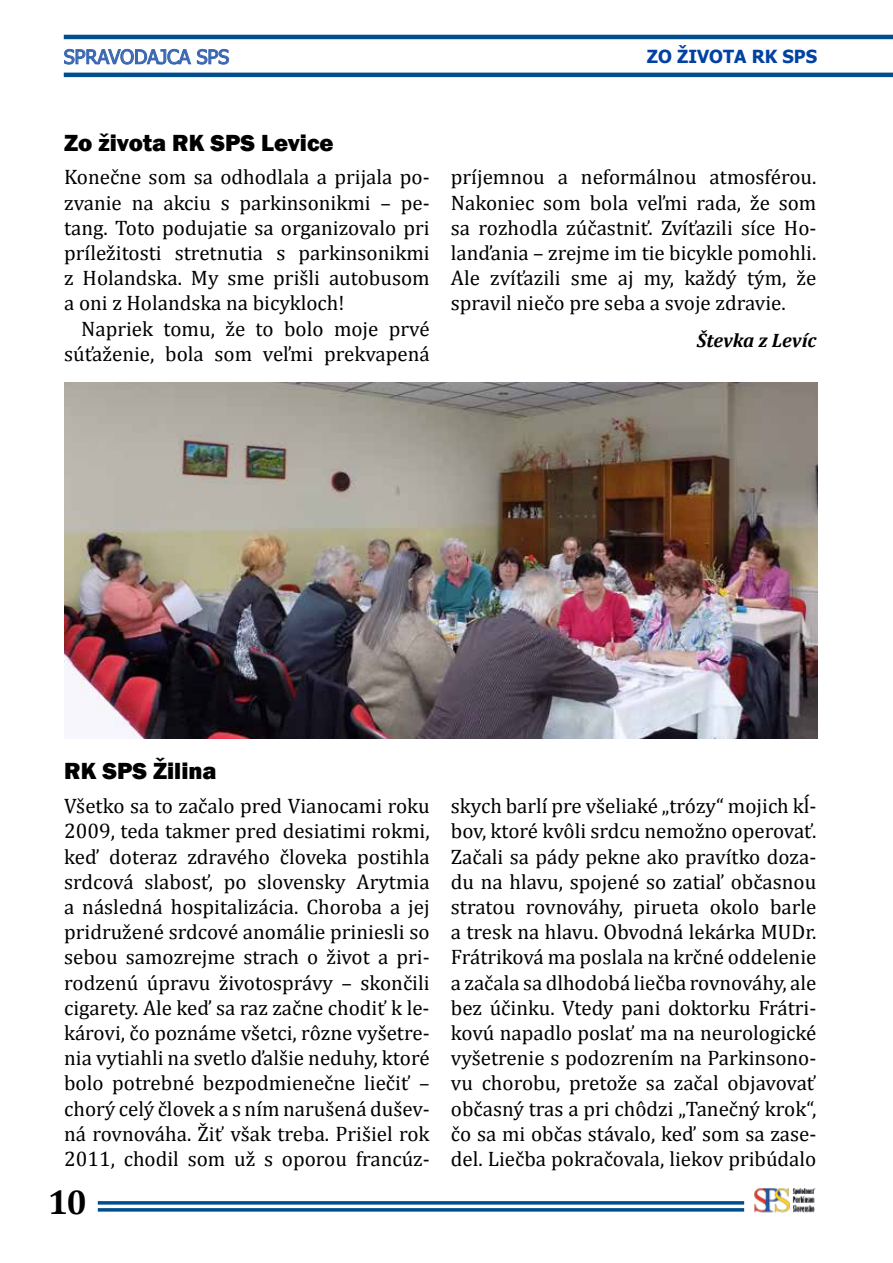
<style>
.page{position:relative;width:893px;height:1263px;background:#fff}
.page>*{position:absolute;margin:0;border:0;box-sizing:border-box;transform-origin:0 0}
.t1{font:700 34.5px "Cambria";color:#000}
.t2{font:800 24px "Franklin Gothic";color:#000}
.t3{font:21px/25.2px "Cambria";color:#000;text-align:justify}
.t4{font:19.5px "Tahoma";color:#3866b0}
.t5{font:italic 700 19.5px "Cambria";color:#000}
.t6{font:700 18px "Tahoma";color:#0042a2}
</style>
<div class="page">
<svg style="left:64px;top:49px;width:127px;height:16px"></svg>
<svg style="left:197px;top:49px;width:32px;height:16px"></svg>
<img style="left:65px;top:383px;width:752px;height:356px">
<hr style="left:98px;top:1201px;width:646px;height:3px;background:#004e8e">
<hr style="left:98px;top:1208px;width:646px;height:3px;background:#004e8e">
<img style="left:754px;top:1188px;width:62px;height:25px">
<hr style="left:64px;top:35px;width:829px;height:4px;background:#004e8e">
<hr style="left:64px;top:73px;width:829px;height:4px;background:#004e8e">
<p class="t4" style="left:64px;top:44px;width:167px">SPRAVODAJCA SPS</p>
<p class="t6" style="left:647px;top:43px;width:172px">ZO ŽIVOTA RK SPS</p>
<p class="t2" style="left:64px;top:127px;width:271px">Zo života RK SPS Levice</p>
<p class="t3" style="left:64px;top:165px;width:367px">Konečne som sa odhodlala a prijala po&shy;zvanie na akciu s parkinsonikmi – pe&shy;tang. Toto podujatie sa organizovalo pri príležitosti stretnutia s parkinsonikmi z Holandska. My sme prišli autobusom a oni z Holandska na bicykloch!</p>
<p class="t3" style="left:64px;top:316px;width:367px;text-align:right">Napriek tomu, že to bolo moje prvé súťaženie, bola som veľmi prekvapená</p>
<p class="t3" style="left:451px;top:165px;width:367px">príjemnou a neformálnou atmosférou.<br>Nakoniec som bola veľmi rada, že som sa rozhodla zúčastniť. Zvíťazili síce Ho&shy;lanďania – zrejme im tie bicykle pomohli.<br>Ale zvíťazili sme aj my, každý tým, že spravil niečo pre seba a svoje zdravie.</p>
<p class="t5" style="left:697px;top:326px;width:121px">Števka z Levíc</p>
<p class="t2" style="left:64px;top:756px;width:154px">RK SPS Žilina</p>
<p class="t3" style="left:64px;top:793px;width:367px">Všetko sa to začalo pred Vianocami roku 2009, teda takmer pred desiatimi rokmi, keď doteraz zdravého človeka postihla srdcová slabosť, po slovensky Arytmia a následná hospitalizácia. Choroba a jej pridružené srdcové anomálie priniesli so sebou samozrejme strach o život a pri&shy;rodzenú úpravu životosprávy – skončili cigarety. Ale keď sa raz začne chodiť k le&shy;károvi, čo poznáme všetci, rôzne vyšetre&shy;nia vytiahli na svetlo ďalšie neduhy, ktoré bolo potrebné bezpodmienečne liečiť – chorý celý človek a s ním narušená dušev&shy;ná rovnováha. Žiť však treba. Prišiel rok 2011, chodil som už s oporou francúz-</p>
<p class="t3" style="left:451px;top:793px;width:367px">skych barlí pre všeliaké „trózy“ mojich kĺ&shy;bov, ktoré kvôli srdcu nemožno operovať.<br>Začali sa pády pekne ako pravítko doza&shy;du na hlavu, spojené so zatiaľ občasnou stratou rovnováhy, pirueta okolo barle a tresk na hlavu. Obvodná lekárka MUDr.<br>Frátriková ma poslala na krčné oddelenie a začala sa dlhodobá liečba rovnováhy, ale bez účinku. Vtedy pani doktorku Frátri&shy;kovú napadlo poslať ma na neurologické vyšetrenie s podozrením na Parkinsono&shy;vu chorobu, pretože sa začal objavovať občasný tras a pri chôdzi „Tanečný krok“, čo sa mi občas stávalo, keď som sa zase&shy;del. Liečba pokračovala, liekov pribúdalo</p>
<h1 class="t1" style="left:48px;top:1178px;width:41px">10</h1>
</div>
